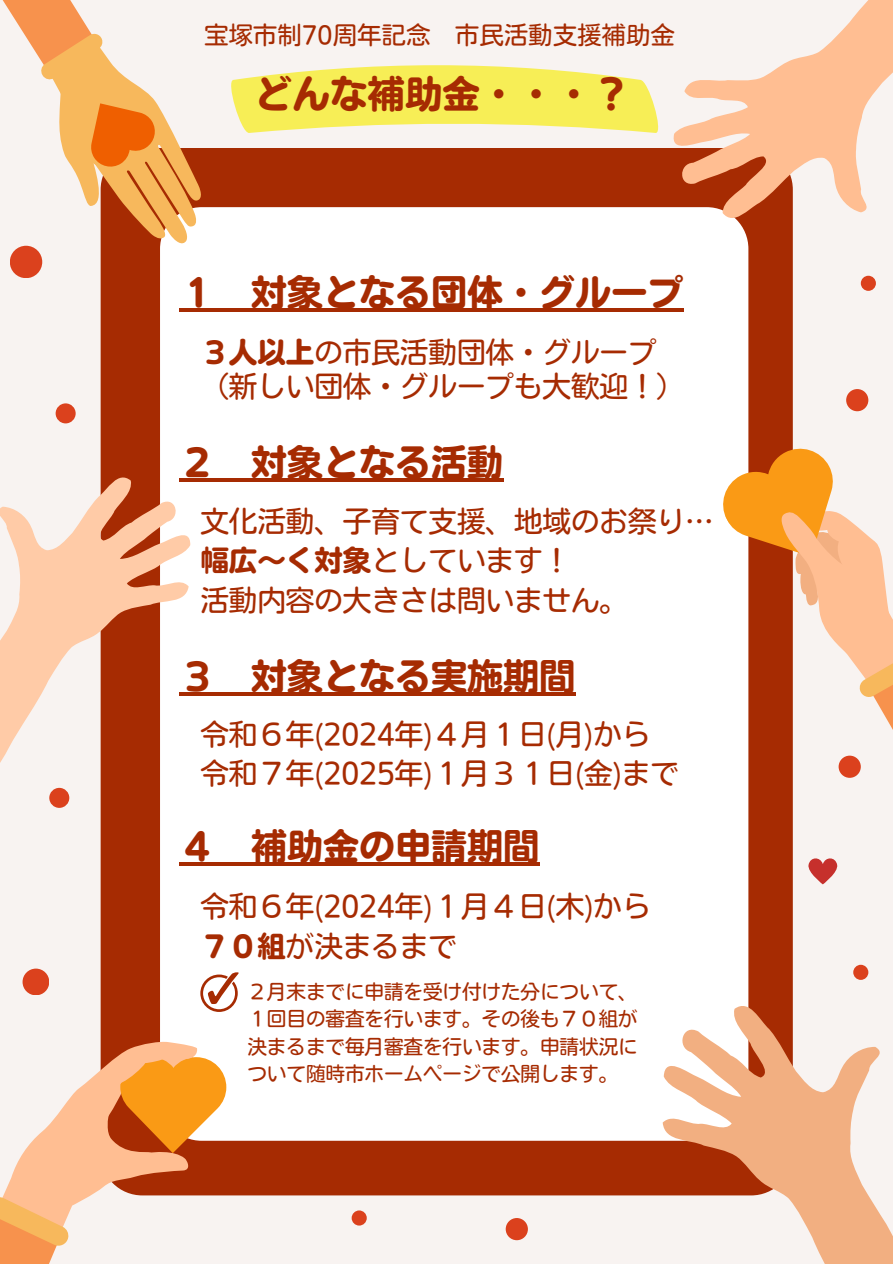
<style>
.page{position:relative;width:893px;height:1264px;background:#fff}
.page>*{position:absolute;margin:0;border:0;box-sizing:border-box;transform-origin:0 0}
.t1{font:37.5px "Nud Motoya Maru Std W6";color:#a62b02}
.t2{font:36px "Nud Motoya Maru Std W6";color:#a62b02}
.t3{font:28.5px "Nud Motoya Maru Std W3";color:#a62b02}
.t4{font:24px "Nud Motoya Maru Std W3";letter-spacing:.02em;color:#a62b02}
.t5{font:19.5px/27.3px "Nud Motoya Maru Std W3";color:#a62b02;text-align:justify}
.s1{font-family:"Nud Motoya Maru Std W6"}
</style>
<div class="page">
<div style="left:0;top:0;width:892px;height:1263px;background:#f8f3f1"></div>
<div style="left:23px;top:968px;width:26px;height:27px;background:#db411d;border-radius:50%"></div>
<div style="left:56px;top:403px;width:20px;height:20px;background:#db411d;border-radius:50%"></div>
<div style="left:10px;top:246px;width:32px;height:32px;background:#db411d;border-radius:50%"></div>
<div style="left:846px;top:389px;width:22px;height:22px;background:#db411d;border-radius:50%"></div>
<div style="left:505px;top:1217px;width:23px;height:23px;background:#db411d;border-radius:50%"></div>
<div style="left:351px;top:1210px;width:16px;height:15px;background:#db411d;border-radius:50%"></div>
<svg style="left:808px;top:858px;width:30px;height:26px"></svg>
<div style="left:101px;top:148px;width:691px;height:1047px;background:#a62b02"></div>
<div style="left:160px;top:207px;width:588px;height:933px;background:#fff"></div>
<svg style="left:0;top:425px;width:227px;height:436px"></svg>
<svg style="left:624px;top:953px;width:268px;height:310px"></svg>
<svg style="left:710px;top:434px;width:182px;height:378px"></svg>
<svg style="left:4px;top:999px;width:233px;height:206px"></svg>
<svg style="left:0;top:1193px;width:74px;height:70px;background:#f9b478"></svg>
<svg style="left:630px;top:0;width:262px;height:291px"></svg>
<svg style="left:24px;top:131px;width:203px;height:133px"></svg>
<svg style="left:2px;top:0;width:170px;height:214px"></svg>
<svg style="left:225px;top:65px;width:439px;height:68px"></svg>
<svg style="left:200px;top:972px;width:38px;height:39px"></svg>
<hr style="left:179px;top:308px;width:504px;height:4px;background:#a62b02">
<hr style="left:179px;top:478px;width:324px;height:3px;background:#a62b02">
<hr style="left:179px;top:692px;width:396px;height:4px;background:#a62b02">
<hr style="left:179px;top:862px;width:360px;height:3px;background:#a62b02">
<p class="t4" style="left:204px;top:23px;width:471px">宝塚市制70周年記念 市民活動支援補助金</p>
<p class="t1" style="left:255px;top:75px;width:376px">どんな補助金・・・？</p>
<p class="t2" style="left:179px;top:274px;width:506px">１ 対象となる団体・グループ</p>
<p class="t3" style="left:200px;top:337px;width:457px"><span class="s1">３人以上</span>の市民活動団体・グループ</p>
<p class="t3" style="left:200px;top:372px;width:486px">（新しい団体・グループも大歓迎！）</p>
<p class="t2" style="left:179px;top:444px;width:326px">２ 対象となる活動</p>
<p class="t3" style="left:200px;top:506px;width:514px">文化活動、子育て支援、地域のお祭り…</p>
<p class="t3" style="left:200px;top:546px;width:372px"><span class="s1">幅広～く対象</span>としています！</p>
<p class="t3" style="left:200px;top:586px;width:429px">活動内容の大きさは問いません。</p>
<p class="t2" style="left:179px;top:658px;width:398px">３ 対象となる実施期間</p>
<p class="t3" style="left:200px;top:719px;width:451px">令和６年(2024年)４月１日 (月 )から</p>
<p class="t3" style="left:200px;top:759px;width:480px">令和７年(2025年)１月３１日 (金)まで</p>
<p class="t2" style="left:179px;top:828px;width:362px">４ 補助金の申請期間</p>
<p class="t3" style="left:200px;top:891px;width:451px">令和６年(2024年)１月４日 (木)から</p>
<p class="t3" style="left:200px;top:931px;width:258px"><span class="s1">７０組</span>が決まるまで</p>
<p class="t5" style="left:247px;top:977px;width:391px">２月末までに申請を受け付けた分について、１回目の審査を行います。その後も７０組が決まるまで毎月審査を行います。申請状況について随時市ホームページで公開します。</p>
</div>
